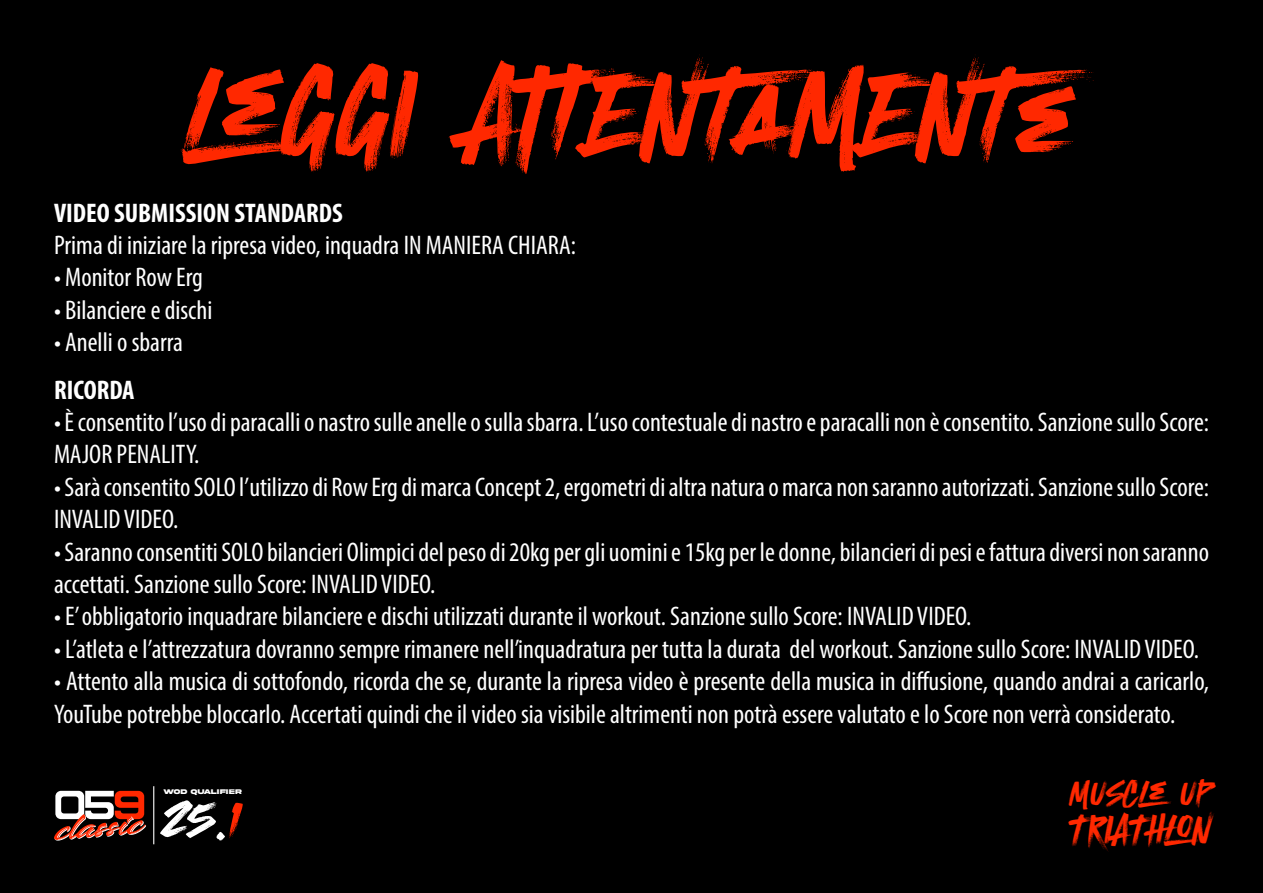
<style>
.page{position:relative;width:1263px;height:893px;background:#000}
.page>*{position:absolute;margin:0;border:0;box-sizing:border-box;transform-origin:0 0}
.t1{font:114.45px "Atomic Marker";color:#ff2800}
.t2{font:51.3px "Atomic Marker";color:#fff}
.t3{font:37.05px "Atomic Marker";color:#ff2800}
.t4{font:31.95px "Atomic Marker";color:#ff2800}
.t5{font:condensed 27px/32.4px "Myriad Pro";color:#fff}
.t6{font:700 condensed 27px "Myriad Pro";color:#fff}
.t7{font:700 7.2px "Akira Expanded Super";letter-spacing:.055em;color:#fff}
.s1{color:#ff2800}
</style>
<div class="page">
<svg style="left:54px;top:791px;width:92px;height:50px"></svg>
<hr style="left:153px;top:786px;width:1px;height:58px;background:#fff">
<h1 class="t1" style="left:187px;top:48px;width:933px">LEGGI ATTENTAMENTE</h1>
<p class="t6" style="left:54px;top:196px;width:290px">VIDEO SUBMISSION STANDARDS</p>
<p class="t5" style="left:54px;top:228px;width:524px">Prima di iniziare la ripresa video, inquadra IN MANIERA CHIARA:</p>
<p class="t5" style="left:54px;top:261px;width:150px">• Monitor Row Erg</p>
<p class="t5" style="left:54px;top:293px;width:160px">• Bilanciere e dischi</p>
<p class="t5" style="left:54px;top:326px;width:131px">• Anelli o sbarra</p>
<p class="t6" style="left:54px;top:373px;width:82px">RICORDA</p>
<p class="t5" style="left:54px;top:405px;width:1157px">• È consentito l’uso di paracalli o nastro sulle anelle o sulla sbarra. L’uso contestuale di nastro e paracalli non è consentito. Sanzione sullo Score:<br>MAJOR PENALITY.</p>
<p class="t5" style="left:54px;top:470px;width:1156px">• Sarà consentito SOLO l’utilizzo di Row Erg di marca Concept 2, ergometri di altra natura o marca non saranno autorizzati. Sanzione sullo Score:<br>INVALID VIDEO.</p>
<p class="t5" style="left:54px;top:535px;width:1156px">• Saranno consentiti SOLO bilancieri Olimpici del peso di 20kg per gli uomini e 15kg per le donne, bilancieri di pesi e fattura diversi non saranno accettati. Sanzione sullo Score: INVALID VIDEO.</p>
<p class="t5" style="left:54px;top:600px;width:919px">• E’ obbligatorio inquadrare bilanciere e dischi utilizzati durante il workout. Sanzione sullo Score: INVALID VIDEO.</p>
<p class="t5" style="left:54px;top:632px;width:1146px">• L’atleta e l’attrezzatura dovranno sempre rimanere nell’inquadratura per tutta la durata del workout. Sanzione sullo Score: INVALID VIDEO.</p>
<p class="t5" style="left:54px;top:665px;width:1156px">• Attento alla musica di sottofondo, ricorda che se, durante la ripresa video è presente della musica in diffusione, quando andrai a caricarlo,<br>YouTube potrebbe bloccarlo. Accertati quindi che il video sia visibile altrimenti non potrà essere valutato e lo Score non verrà considerato.</p>
<p class="t7" style="left:163px;top:788px;width:80px">WOD QUALIFIER</p>
<p class="t4" style="left:1070px;top:775px;width:143px">MUSCLE UP</p>
<h3 class="t3" style="left:1070px;top:809px;width:143px">TRIATHLON</h3>
<h2 class="t2" style="left:163px;top:791px;width:80px">25.<span class="s1">1</span></h2>
</div>
